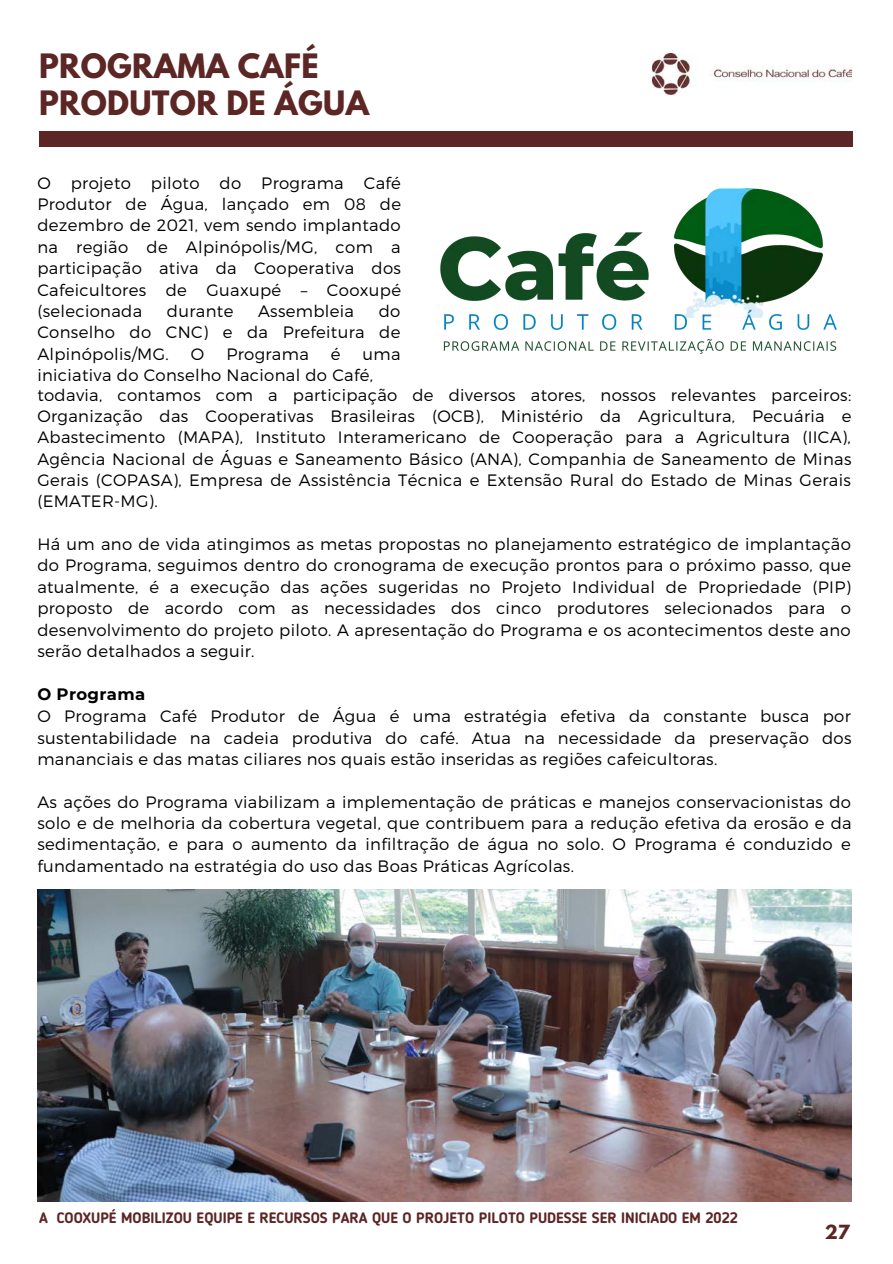
<style>
.page{position:relative;width:893px;height:1264px;background:#fff}
.page>*{position:absolute;margin:0;border:0;box-sizing:border-box;transform-origin:0 0}
.t1{font:700 29.7px/37px "League Spartan";letter-spacing:.01em;color:#5b2624}
.t2{font:700 17.25px "League Spartan";color:#5b2624}
.t3{font:300 16.5px/21.3px "Montserrat";letter-spacing:.02em;color:#000;text-align:justify}
.t4{font:700 16.5px "Montserrat";letter-spacing:.02em;color:#000}
.t5{font:700 15px "Blogger Sans";color:#5b2624}
</style>
<div class="page">
<div style="left:39px;top:131px;width:813px;height:16px;background:#5b2624"></div>
<img style="left:440px;top:188px;width:397px;height:166px">
<img style="left:652px;top:53px;width:199px;height:42px">
<img style="left:37px;top:889px;width:814px;height:312px">
<h1 class="t1" style="left:39px;top:51px;width:331px">PROGRAMA CAFÉ<br>PRODUTOR DE ÁGUA</h1>
<p class="t3" style="left:37px;top:171px;width:365px">O projeto piloto do Programa Café Produtor de Água, lançado em 08 de dezembro de 2021, vem sendo implantado na região de Alpinópolis/MG, com a participação ativa da Cooperativa dos Cafeicultores de Guaxupé – Cooxupé (selecionada</p>
<p class="t3" style="left:37px;top:299px;width:364px;text-indent:341px">do Conselho do CNC) e da Prefeitura de Alpinópolis/MG.</p>
<p class="t3" style="left:167px;top:299px;width:68px">durante</p>
<p class="t3" style="left:258px;top:299px;width:97px">Assembleia</p>
<p class="t3" style="left:191px;top:342px;width:15px">O</p>
<p class="t3" style="left:226px;top:342px;width:84px">Programa</p>
<p class="t3" style="left:331px;top:342px;width:11px">é</p>
<p class="t3" style="left:37px;top:342px;width:365px;text-indent:325px">uma iniciativa do Conselho Nacional do Café,</p>
<p class="t3" style="left:37px;top:383px;width:815px">todavia, contamos com a participação de diversos atores, nossos relevantes parceiros:<br>Organização das Cooperativas Brasileiras (OCB), Ministério da Agricultura, Pecuária e Abastecimento (MAPA), Instituto Interamericano de Cooperação para a Agricultura (IICA), Agência Nacional de Águas e Saneamento Básico (ANA), Companhia de Saneamento de Minas Gerais (COPASA), Empresa de Assistência Técnica e Extensão Rural do Estado de Minas Gerais (EMATER-MG).</p>
<p class="t3" style="left:37px;top:532px;width:815px">Há um ano de vida atingimos as metas propostas no planejamento estratégico de implantação do Programa, seguimos dentro do cronograma de execução prontos para o próximo passo, que atualmente, é a execução das ações sugeridas no Projeto Individual de Propriedade (PIP) proposto de acordo com as necessidades dos cinco produtores selecionados para o desenvolvimento do projeto piloto. A apresentação do Programa e os acontecimentos deste ano serão detalhados a seguir.</p>
<p class="t4" style="left:37px;top:683px;width:109px">O Programa</p>
<p class="t3" style="left:37px;top:704px;width:815px">O Programa Café Produtor de Água é uma estratégia efetiva da constante busca por sustentabilidade na cadeia produtiva do café. Atua na necessidade da preservação dos mananciais e das matas ciliares nos quais estão inseridas as regiões cafeicultoras.</p>
<p class="t3" style="left:37px;top:790px;width:815px">As ações do Programa viabilizam a implementação de práticas e manejos conservacionistas do solo e de melhoria da cobertura vegetal, que contribuem para a redução efetiva da erosão e da sedimentação, e para o aumento da infiltração de água no solo. O Programa é conduzido e fundamentado na estratégia do uso das Boas Práticas Agrícolas.</p>
<p class="t5" style="left:39px;top:1211px;width:700px">A COOXUPÉ MOBILIZOU EQUIPE E RECURSOS PARA QUE O PROJETO PILOTO PUDESSE SER INICIADO EM 2022</p>
<p class="t2" style="left:824px;top:1222px;width:27px">27</p>
</div>
